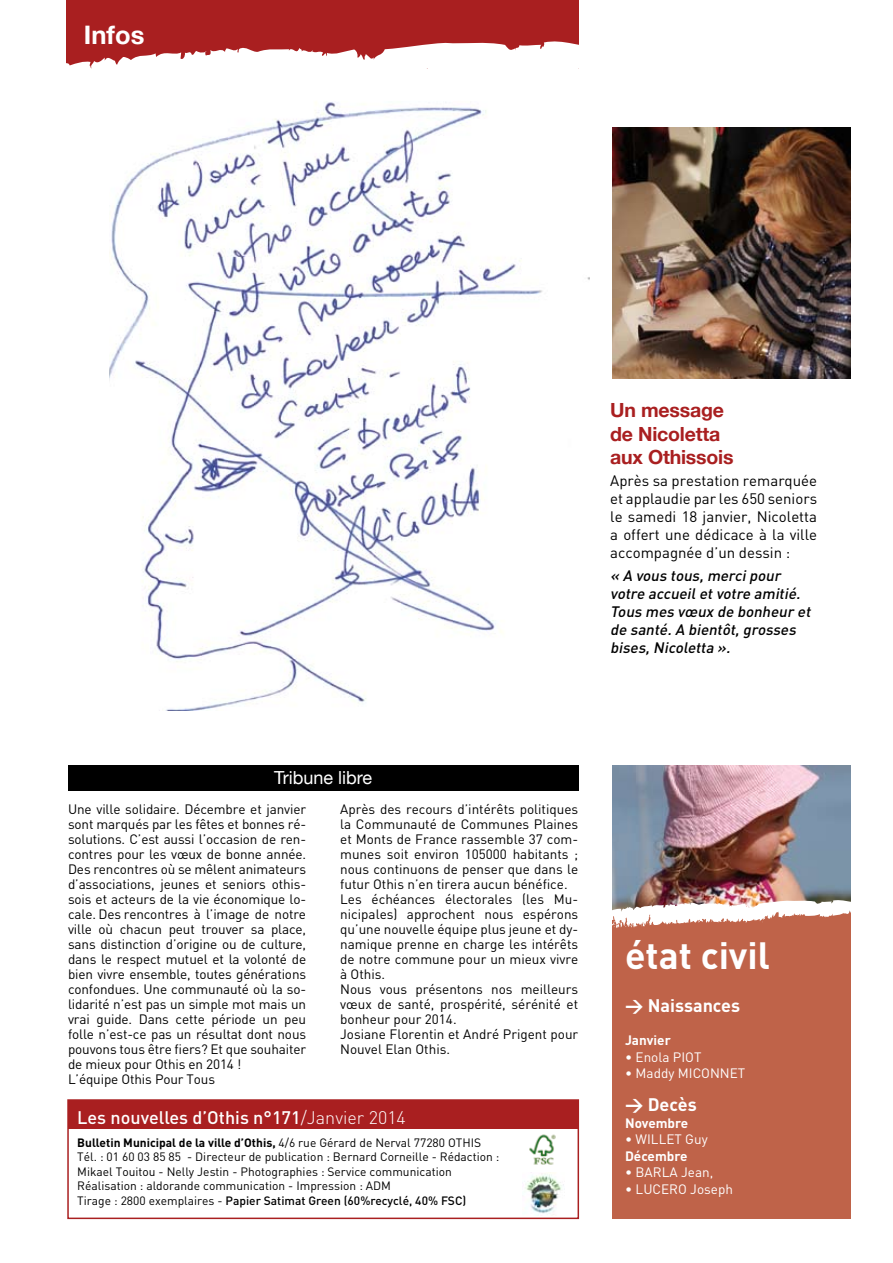
<style>
.page{position:relative;width:893px;height:1263px;background:#fff}
.page>*{position:absolute;margin:0;border:0;box-sizing:border-box;transform-origin:0 0}
.t1{font:700 37.5px "DIN";color:#fff}
.t2{font:700 25.5px "Helvetica Neue";color:#fff}
.t3{font:700 19.5px/23.4px "Helvetica Neue";letter-spacing:-.01em;color:#a91f20}
.t4{font:500 18px "DIN";color:#fff}
.t5{font:700 18px "DIN";color:#fff}
.t6{font:18px "Helvetica Neue";color:#fff}
.t7{font:15px/18px "DIN";color:#000;text-align:justify}
.t8{font:italic 500 15px/18px "DIN";color:#000}
.t9{font:13.5px/15px "DIN";letter-spacing:-.01em;color:#000}
.t10{font:13.5px "DIN";color:#fff}
.t11{font:700 13.5px "DIN";color:#fff}
.t12{font:12px/14.4px "DIN";color:#000}
.s1{font-weight:300}
.s2{font-weight:700}
.s3{font-weight:500}
</style>
<div class="page">
<div style="left:66px;top:0;width:512px;height:68px;background:#a91f20"></div>
<svg style="left:66px;top:38px;width:513px;height:31px"></svg>
<div style="left:68px;top:1100px;width:510px;height:28px;background:#a91f20"></div>
<div style="left:67px;top:1099px;width:512px;height:120px;border:2px solid #a91f20"></div>
<img style="left:529px;top:1134px;width:27px;height:31px">
<img style="left:522px;top:1172px;width:42px;height:43px">
<img style="left:109px;top:102px;width:481px;height:608px">
<div style="left:68px;top:765px;width:510px;height:25px;background:#000"></div>
<img style="left:612px;top:766px;width:238px;height:133px">
<img style="left:612px;top:128px;width:238px;height:250px">
<div style="left:612px;top:912px;width:238px;height:306px;background:#bf6349"></div>
<img style="left:612px;top:899px;width:239px;height:29px">
<h2 class="t2" style="left:84px;top:19px;width:62px">Infos</h2>
<h3 class="t3" style="left:610px;top:398px;width:125px">Un message de Nicoletta aux Othissois</h3>
<p class="t7" style="left:610px;top:472px;width:208px">Après sa prestation remarquée et applaudie par les 650 seniors le samedi 18 janvier, Nicoletta a offert une dédicace à la ville accompagnée d’un dessin :</p>
<p class="t8" style="left:610px;top:566px;width:205px">« A vous tous,mercipour votre accueiletvotre amitié.<br>Tous mes vœux de bonheur et de santé.A bientôt,grosses bises,Nicoletta ».</p>
<h3 class="t6" style="left:274px;top:767px;width:100px">Tribune libre</h3>
<p class="t9" style="left:68px;top:801px;width:240px">Une ville solidaire. Décembre et janvier sont marqués par les fêtes et bonnes ré&shy;solutions. C’est aussi l’occasion de ren&shy;contres pour les vœux de bonne année.<br>Des rencontres où se mêlent animateurs d’associations, jeunes et seniors othis&shy;sois et acteurs de la vie économique lo&shy;cale. Des rencontres à l’image de notre ville où chacun peut trouver sa place, sans distinction d’origine ou de culture, dans le respect mutuel et la volonté de bien vivre ensemble, toutes générations confondues. Une communauté où la so&shy;lidarité n’est pas un simple mot mais un vrai guide. Dans cette période un peu folle n’est-ce pas un résultat dont nous pouvons tous être fiers? Et que souhaiter de mieux pour Othis en 2014 !<br>L’équipe Othis Pour Tous</p>
<p class="t9" style="left:340px;top:801px;width:240px">Après des recours d’intérêts politiques la Communauté de Communes Plaines et Monts de France rassemble 37 com&shy;munes soit environ 105000 habitants ; nous continuons de penser que dans le futur Othis n’en tirera aucun bénéfice.<br>Les échéances électorales (les Mu&shy;nicipales) approchent nous espérons qu’une nouvelle équipe plus jeune et dy&shy;namique prenne en charge les intérêts de notre commune pour un mieux vivre à Othis.<br>Nous vous présentons nos meilleurs vœux de santé, prospérité, sérénité et bonheur pour 2014.<br>Josiane Florentin et André Prigent pour Nouvel Elan Othis.</p>
<h3 class="t4" style="left:77px;top:1106px;width:330px">Les nouvelles d’Othis n°171<span class="s1">/Janvier 2014</span></h3>
<p class="t12" style="left:77px;top:1135px;width:424px"><span class="s2">Bulletin Municipal de la ville d’Othis,</span> 4/6 rue Gérard de Nerval 77280 OTHIS Tél. : 01 60 03 85 85 - Directeur de publication : Bernard Corneille - Rédaction :<br>Mikael Touitou - Nelly Jestin - Photographies : Service communication Réalisation : aldorande communication - Impression : ADM<br>Tirage : 2800 exemplaires - <span class="s3">Papier Satimat Green (60%recyclé, 40% FSC)</span></p>
<h1 class="t1" style="left:625px;top:931px;width:146px">état civil</h1>
<h3 class="t5" style="left:625px;top:994px;width:117px">&gt; Naissances</h3>
<p class="t11" style="left:625px;top:1031px;width:47px">Janvier</p>
<p class="t10" style="left:625px;top:1048px;width:78px">• Enola PIOT</p>
<p class="t10" style="left:625px;top:1065px;width:122px">• Maddy MICONNET</p>
<h3 class="t5" style="left:625px;top:1093px;width:73px">&gt; Decès</h3>
<p class="t11" style="left:625px;top:1114px;width:65px">Novembre</p>
<p class="t10" style="left:625px;top:1131px;width:84px">• WILLET Guy</p>
<p class="t11" style="left:625px;top:1147px;width:64px">Décembre</p>
<p class="t10" style="left:625px;top:1164px;width:90px">• BARLA Jean,</p>
<p class="t10" style="left:625px;top:1180px;width:109px">• LUCERO Joseph</p>
</div>
